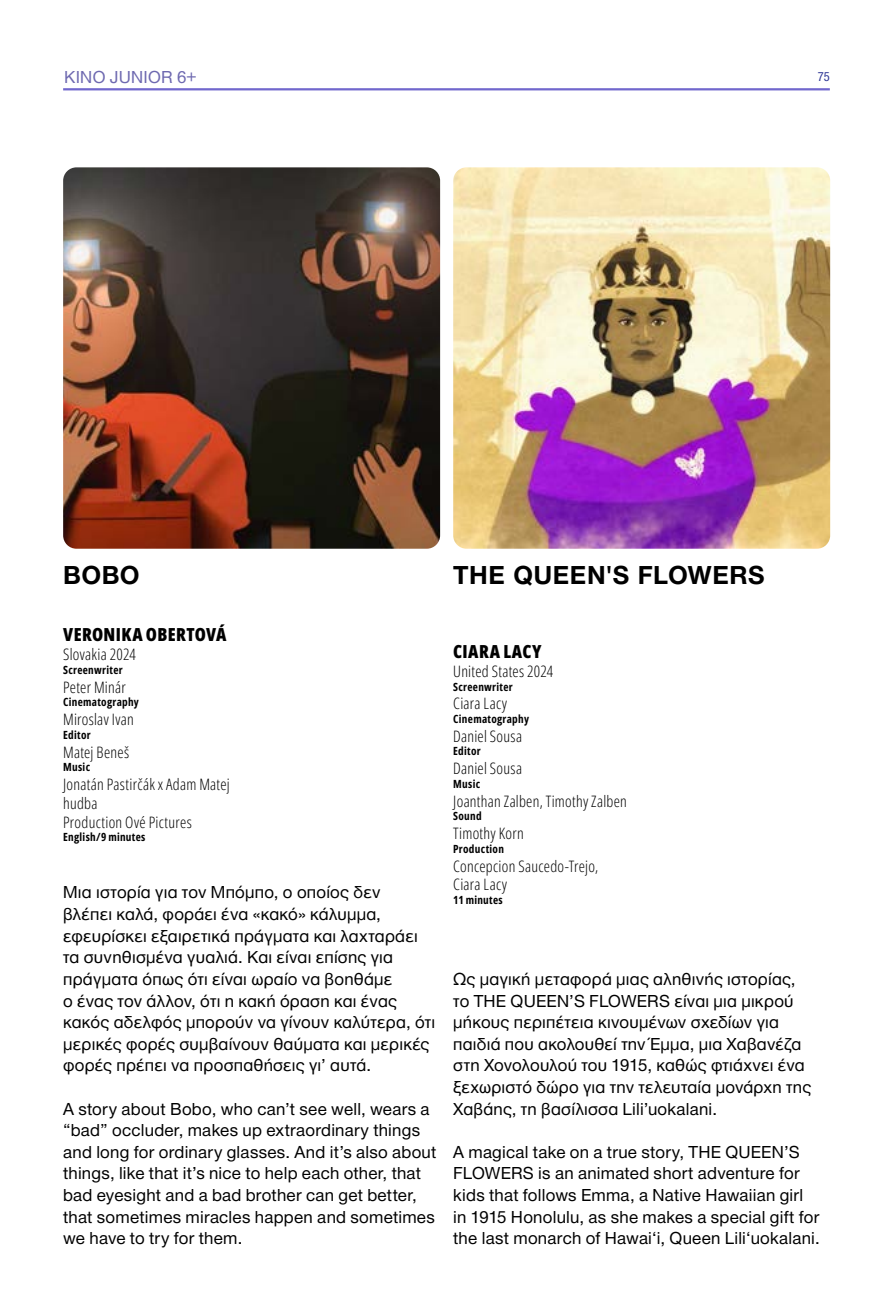
<style>
.page{position:relative;width:893px;height:1308px;background:#fff}
.page>*{position:absolute;margin:0;border:0;box-sizing:border-box;transform-origin:0 0}
.t1{font:700 27px "Helvetica Neue Greek";letter-spacing:.025em;color:#000}
.t2{font:18px/21.6px "Helvetica Neue Greek";letter-spacing:.015em;color:#000}
.t3{font:800 18px "Open Sans Condensed";letter-spacing:.02em;color:#000}
.t4{font:18px "Helvetica Neue Greek";letter-spacing:.015em;color:#6e69b0}
.t5{font:300 15.75px/18.9px "Open Sans Condensed";letter-spacing:.015em;color:#000}
.t6{font:condensed 13.5px "Helvetica Neue Greek";color:#2f3895}
.t7{font:700 11.25px "Open Sans Condensed";letter-spacing:.025em;color:#000}
</style>
<div class="page">
<hr style="left:63px;top:88px;width:767px;height:2px;background:#7167cd">
<img style="left:453px;top:167px;width:377px;height:382px">
<img style="left:63px;top:167px;width:377px;height:382px">
<p class="t4" style="left:64px;top:67px;width:134px">KINO JUNIOR 6+</p>
<p class="t6" style="left:818px;top:70px;width:14px">75</p>
<h1 class="t1" style="left:63px;top:561px;width:78px">BOBO</h1>
<p class="t3" style="left:63px;top:621px;width:165px">VERONIKA OBERTOVÁ</p>
<p class="t5" style="left:63px;top:644px;width:74px">Slovakia 2024</p>
<p class="t7" style="left:63px;top:661px;width:61px">Screenwriter</p>
<p class="t5" style="left:63px;top:677px;width:64px">Peter Minár</p>
<p class="t7" style="left:63px;top:694px;width:77px">Cinematography</p>
<p class="t5" style="left:63px;top:709px;width:72px">Miroslav Ivan</p>
<p class="t7" style="left:63px;top:726px;width:29px">Editor</p>
<p class="t5" style="left:63px;top:742px;width:67px">Matej Beneš</p>
<p class="t7" style="left:63px;top:758px;width:29px">Music</p>
<p class="t5" style="left:63px;top:774px;width:168px">Jonatán Pastirčák x Adam Matej hudba<br>Production Ové Pictures</p>
<p class="t7" style="left:63px;top:829px;width:84px">English/9 minutes</p>
<p class="t2" style="left:63px;top:881px;width:374px">Μια ιστορία για τον Μπόμπο, ο οποίος δεν<br>βλέπει καλά, φοράει ένα «κακό» κάλυμμα, εφευρίσκει εξαιρετικά πράγματα και λαχταράει τα συνηθισμένα γυαλιά. Και είναι επίσης για πράγματα όπως ότι είναι ωραίο να βοηθάμε<br>ο ένας τον άλλον, ότι η κακή όραση και ένας κακός αδελφός μπορούν να γίνουν καλύτερα, ότι μερικές φορές συμβαίνουν θαύματα και μερικές φορές πρέπει να προσπαθήσεις γι’ αυτά.</p>
<p class="t2" style="left:63px;top:1097px;width:375px">A story about Bobo, who can’t see well, wears a “bad” occluder, makes up extraordinary things and long for ordinary glasses. And it’s also about things, like that it’s nice to help each other, that bad eyesight and a bad brother can get better, that sometimes miracles happen and sometimes we have to try for them.</p>
<h1 class="t1" style="left:453px;top:561px;width:313px">THE QUEEN'S FLOWERS</h1>
<p class="t3" style="left:453px;top:638px;width:90px">CIARA LACY</p>
<p class="t5" style="left:453px;top:661px;width:102px">United States 2024</p>
<p class="t7" style="left:453px;top:678px;width:61px">Screenwriter</p>
<p class="t5" style="left:453px;top:694px;width:56px">Ciara Lacy</p>
<p class="t7" style="left:453px;top:710px;width:77px">Cinematography</p>
<p class="t5" style="left:453px;top:726px;width:70px">Daniel Sousa</p>
<p class="t7" style="left:453px;top:743px;width:29px">Editor</p>
<p class="t5" style="left:453px;top:758px;width:70px">Daniel Sousa</p>
<p class="t7" style="left:453px;top:775px;width:29px">Music</p>
<p class="t5" style="left:453px;top:791px;width:175px">Joanthan Zalben, Timothy Zalben</p>
<p class="t7" style="left:453px;top:808px;width:30px">Sound</p>
<p class="t5" style="left:453px;top:823px;width:72px">Timothy Korn</p>
<p class="t7" style="left:453px;top:840px;width:52px">Production</p>
<p class="t5" style="left:453px;top:856px;width:147px">Concepcion Saucedo-Trejo,<br>Ciara Lacy</p>
<p class="t7" style="left:453px;top:891px;width:51px">11 minutes</p>
<p class="t2" style="left:453px;top:968px;width:359px">Ως μαγική μεταφορά μιας αληθινής ιστορίας, το THE QUEEN’S FLOWERS είναι μια μικρού μήκους περιπέτεια κινουμένων σχεδίων για παιδιά που ακολουθεί την Έμμα, μια Χαβανέζα στη Χονολουλού του 1915, καθώς φτιάχνει ένα ξεχωριστό δώρο για την τελευταία μονάρχη της Χαβάης, τη βασίλισσα Lili’uokalani.</p>
<p class="t2" style="left:453px;top:1141px;width:368px">A magical take on a true story, THE QUEEN’S FLOWERS is an animated short adventure for kids that follows Emma, a Native Hawaiian girl in 1915 Honolulu, as she makes a special gift for the last monarch of Hawai‘i, Queen Lili‘uokalani.</p>
</div>
